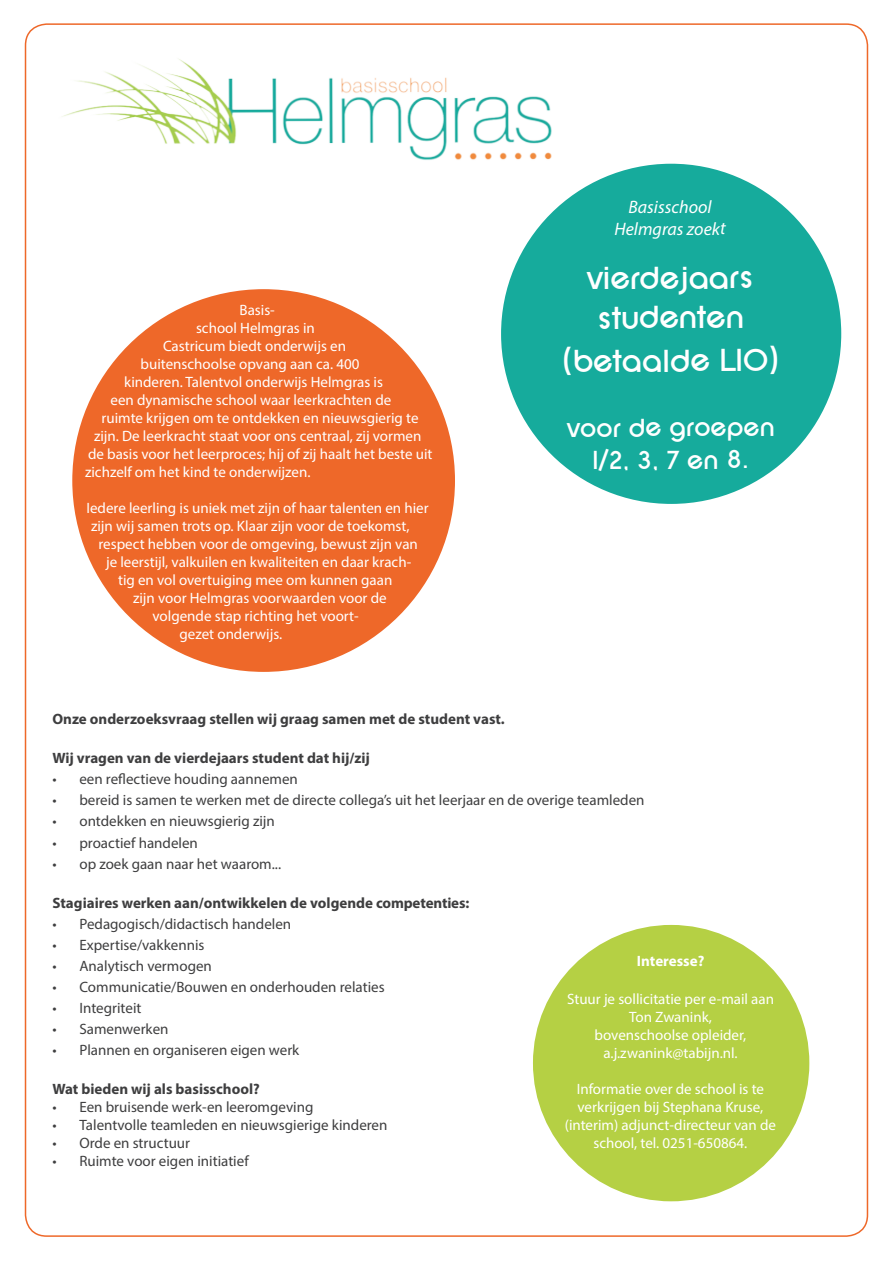
<style>
.page{position:relative;width:893px;height:1263px;background:#fff}
.page>*{position:absolute;margin:0;border:0;box-sizing:border-box;transform-origin:0 0}
.t1{font:700 33px "SF New Republic";letter-spacing:-.015em;color:#fff}
.t2{font:700 27px/32.5px "SF New Republic";letter-spacing:-.005em;color:#fff;text-align:center}
.t3{font:italic 18px "Myriad Pro";letter-spacing:-.005em;color:#fff}
.t4{font:15px/18px "Myriad Pro";color:#fff;text-align:center}
.t5{font:15px "Myriad Pro";color:#3e3e3f}
.t6{font:700 15px "Myriad Pro";color:#3e3e3f}
.t7{font:700 15px "Myriad Pro";color:#fff}
</style>
<div class="page">
<div style="left:72px;top:289px;width:383px;height:383px;background:#ee6829;border-radius:50%"></div>
<div style="left:501px;top:163px;width:341px;height:341px;background:#16ab9c;border-radius:50%"></div>
<img style="left:62px;top:59px;width:490px;height:101px">
<div style="left:533px;top:925px;width:276px;height:276px;background:#b5d044;border-radius:50%"></div>
<p class="t4" style="left:240px;top:300px;width:37px">Basis-</p>
<p class="t4" style="left:196px;top:318px;width:120px">school Helmgras in</p>
<p class="t4" style="left:163px;top:336px;width:185px">Castricum biedt onderwijs en</p>
<p class="t4" style="left:141px;top:354px;width:220px">buitenschoolse opvang aan ca. 400</p>
<p class="t4" style="left:124px;top:372px;width:260px">kinderen. Talentvol onderwijs Helmgras is</p>
<p class="t4" style="left:111px;top:390px;width:282px">een dynamische school waar leerkrachten de</p>
<p class="t4" style="left:102px;top:408px;width:318px">ruimte krijgen om te ontdekken en nieuwsgierig te</p>
<p class="t4" style="left:94px;top:426px;width:329px">zijn. De leerkracht staat voor ons centraal, zij vormen</p>
<p class="t4" style="left:88px;top:444px;width:346px">de basis voor het leerproces; hij of zij haalt het beste uit</p>
<p class="t4" style="left:85px;top:462px;width:227px">zichzelf om het kind te onderwijzen.</p>
<p class="t4" style="left:87px;top:498px;width:344px">Iedere leerling is uniek met zijn of haar talenten en hier</p>
<p class="t4" style="left:91px;top:516px;width:320px">zijn wij samen trots op. Klaar zijn voor de toekomst,</p>
<p class="t4" style="left:99px;top:534px;width:321px">respect hebben voor de omgeving, bewust zijn van</p>
<p class="t4" style="left:106px;top:552px;width:307px">je leerstijl, valkuilen en kwaliteiten en daar krach-</p>
<p class="t4" style="left:118px;top:570px;width:276px">tig en vol overtuiging mee om kunnen gaan</p>
<p class="t4" style="left:133px;top:588px;width:255px">zijn voor Helmgras voorwaarden voor de</p>
<p class="t4" style="left:153px;top:606px;width:208px">volgende stap richting het voort-</p>
<p class="t4" style="left:180px;top:624px;width:104px">gezet onderwijs.</p>
<p class="t3" style="left:628px;top:196px;width:85px">Basisschool</p>
<p class="t3" style="left:614px;top:218px;width:113px">Helmgras zoekt</p>
<p class="t1" style="left:587px;top:260px;width:168px">vierdejaars</p>
<p class="t1" style="left:597px;top:299px;width:149px">studenten</p>
<p class="t1" style="left:562px;top:343px;width:220px">(betaalde LIO)</p>
<p class="t2" style="left:567px;top:412px;width:209px">voor de groepen<br>1/2, 3, 7 en 8.</p>
<p class="t6" style="left:52px;top:710px;width:454px">Onze onderzoeksvraag stellen wij graag samen met de student vast.</p>
<p class="t6" style="left:52px;top:749px;width:319px">Wij vragen van de vierdejaars student dat hij/zij</p>
<p class="t5" style="left:52px;top:770px;width:247px">• een reflectieve houding aannemen</p>
<p class="t5" style="left:52px;top:791px;width:594px">• bereid is samen te werken met de directe collega’s uit het leerjaar en de overige teamleden</p>
<p class="t5" style="left:52px;top:812px;width:224px">• ontdekken en nieuwsgierig zijn</p>
<p class="t5" style="left:52px;top:833px;width:147px">• proactief handelen</p>
<p class="t5" style="left:52px;top:854px;width:230px">• op zoek gaan naar het waarom...</p>
<p class="t6" style="left:52px;top:893px;width:418px">Stagiaires werken aan/ontwikkelen de volgende competenties:</p>
<p class="t5" style="left:52px;top:914px;width:240px">• Pedagogisch/didactisch handelen</p>
<p class="t5" style="left:52px;top:935px;width:154px">• Expertise/vakkennis</p>
<p class="t5" style="left:52px;top:956px;width:161px">• Analytisch vermogen</p>
<p class="t5" style="left:52px;top:977px;width:334px">• Communicatie/Bouwen en onderhouden relaties</p>
<p class="t5" style="left:52px;top:998px;width:91px">• Integriteit</p>
<p class="t5" style="left:52px;top:1019px;width:118px">• Samenwerken</p>
<p class="t5" style="left:52px;top:1040px;width:248px">• Plannen en organiseren eigen werk</p>
<p class="t6" style="left:52px;top:1079px;width:209px">Wat bieden wij als basisschool?</p>
<p class="t5" style="left:52px;top:1097px;width:263px">• Een bruisende werk-en leeromgeving</p>
<p class="t5" style="left:52px;top:1115px;width:336px">• Talentvolle teamleden en nieuwsgierige kinderen</p>
<p class="t5" style="left:52px;top:1133px;width:139px">• Orde en structuur</p>
<p class="t5" style="left:52px;top:1151px;width:198px">• Ruimte voor eigen initiatief</p>
<p class="t7" style="left:637px;top:951px;width:69px">Interesse?</p>
<p class="t4" style="left:567px;top:989px;width:209px">Stuur je sollicitatie per e-mail aan</p>
<p class="t4" style="left:629px;top:1007px;width:85px">Ton Zwanink,</p>
<p class="t4" style="left:595px;top:1025px;width:153px">bovenschoolse opleider,</p>
<p class="t4" style="left:603px;top:1043px;width:136px">a.j.zwanink@tabijn.nl.</p>
<p class="t4" style="left:577px;top:1079px;width:189px">Informatie over de school is te</p>
<p class="t4" style="left:565px;top:1097px;width:213px">verkrijgen bij Stephana Kruse, (interim) adjunct-directeur van de school, tel. 0251-650864.</p>
</div>
